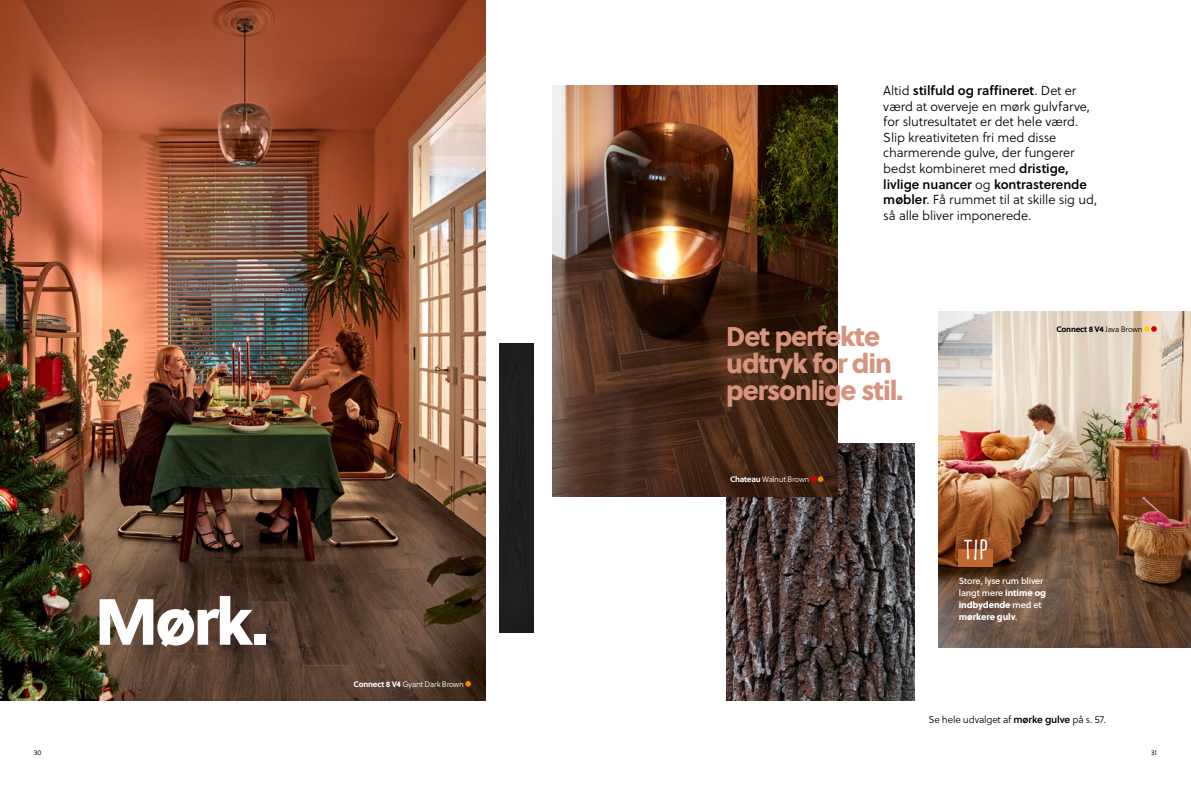
<style>
.page{position:relative;width:1191px;height:786px;background:#fff}
.page>*{position:absolute;margin:0;border:0;box-sizing:border-box;transform-origin:0 0}
.t1{font:65px "Soleil Xb";color:#fff}
.t2{font:30px "Goodlife Sans Condensed";color:#fff}
.t3{font:27px/27px "Soleil Xb";letter-spacing:-.04em;color:#d7937e}
.t4{font:13px/15.6px "Soleil Lt";letter-spacing:-.01em;color:#000}
.t5{font:13px "Soleil Sb";letter-spacing:-.005em;color:#000}
.t6{font:10px "Soleil Lt";letter-spacing:-.02em;color:#000}
.t7{font:9px/12px "Soleil Bk";letter-spacing:-.015em;color:#fff}
.t8{font:9px/12px "Soleil Xb";letter-spacing:-.01em;color:#fff}
.t9{font:8px "Soleil Lt";letter-spacing:-.03em;color:#fff}
.t10{font:700 8px "Soleil";letter-spacing:-.025em;color:#000}
.t11{font:8px "Soleil Lt";color:#000}
.s1{font-family:"Soleil Lt"}
.s2{font-family:"Soleil Sb"}
.s3{font-family:"Soleil";font-weight:700}
.s4{font-family:"Soleil Lt";font-weight:400}
.s5{font-family:"Soleil Xb"}
.s6{font-family:"Soleil Bk"}
</style>
<div class="page">
<img style="left:939px;top:311px;width:252px;height:336px">
<svg style="left:939px;top:311px;width:77px;height:78px;background:#d9d3cc"></svg>
<img style="left:726px;top:443px;width:189px;height:257px">
<img style="left:553px;top:85px;width:284px;height:411px">
<img style="left:0;top:0;width:485px;height:700px">
<div style="left:499px;top:343px;width:34px;height:289px;background:#1f1e1e"></div>
<svg style="left:810px;top:476px;width:13px;height:5px"></svg>
<svg style="left:465px;top:680px;width:6px;height:6px"></svg>
<svg style="left:1144px;top:326px;width:12px;height:5px"></svg>
<div style="left:958px;top:549px;width:35px;height:17px;background:#c0682f"></div>
<p class="t5" style="left:883px;top:80px;width:195px"><span class="s1">Altid</span> stilfuld og raffineret<span class="s1">. Det er</span></p>
<p class="t4" style="left:883px;top:98px;width:208px">værd at overveje en mørk gulvfarve, for slutresultatet er det hele værd.<br>Slip kreativiteten fri med disse charmerende gulve, der fungerer bedst kombineret med <span class="s2">dristige,</span></p>
<p class="t5" style="left:883px;top:174px;width:205px">livlige nuancer <span class="s1">og</span> kontrasterende</p>
<p class="t4" style="left:883px;top:192px;width:215px"><span class="s2">møbler</span>. Få rummet til at skille sig ud, så alle bliver imponerede.</p>
<h1 class="t1" style="left:95px;top:570px;width:174px">Mørk.</h1>
<p class="t9" style="left:354px;top:678px;width:112px"><span class="s3">Connect 8 V4</span> Gyant Dark Brown</p>
<h3 class="t3" style="left:726px;top:321px;width:178px">Det perfekte udtryk for din personlige stil.</h3>
<p class="t9" style="left:730px;top:473px;width:81px"><span class="s3">Chateau</span> Walnut Brown</p>
<p class="t10" style="left:1056px;top:322px;width:88px">Connect 8 V4 <span class="s4">Java Brown</span></p>
<h2 class="t2" style="left:963px;top:532px;width:27px">tip</h2>
<p class="t7" style="left:958px;top:574px;width:89px">Store, lyse rum bliver langt mere <span class="s5">intime og</span></p>
<p class="t8" style="left:958px;top:598px;width:84px">indbydende <span class="s6">med et </span>mørkere gulv<span class="s6">.</span></p>
<p class="t6" style="left:928px;top:711px;width:179px">Se hele udvalget af <span class="s2">mørke gulve</span> på s. 57.</p>
<p class="t11" style="left:34px;top:746px;width:9px">30</p>
<p class="t11" style="left:1151px;top:746px;width:7px">31</p>
</div>
